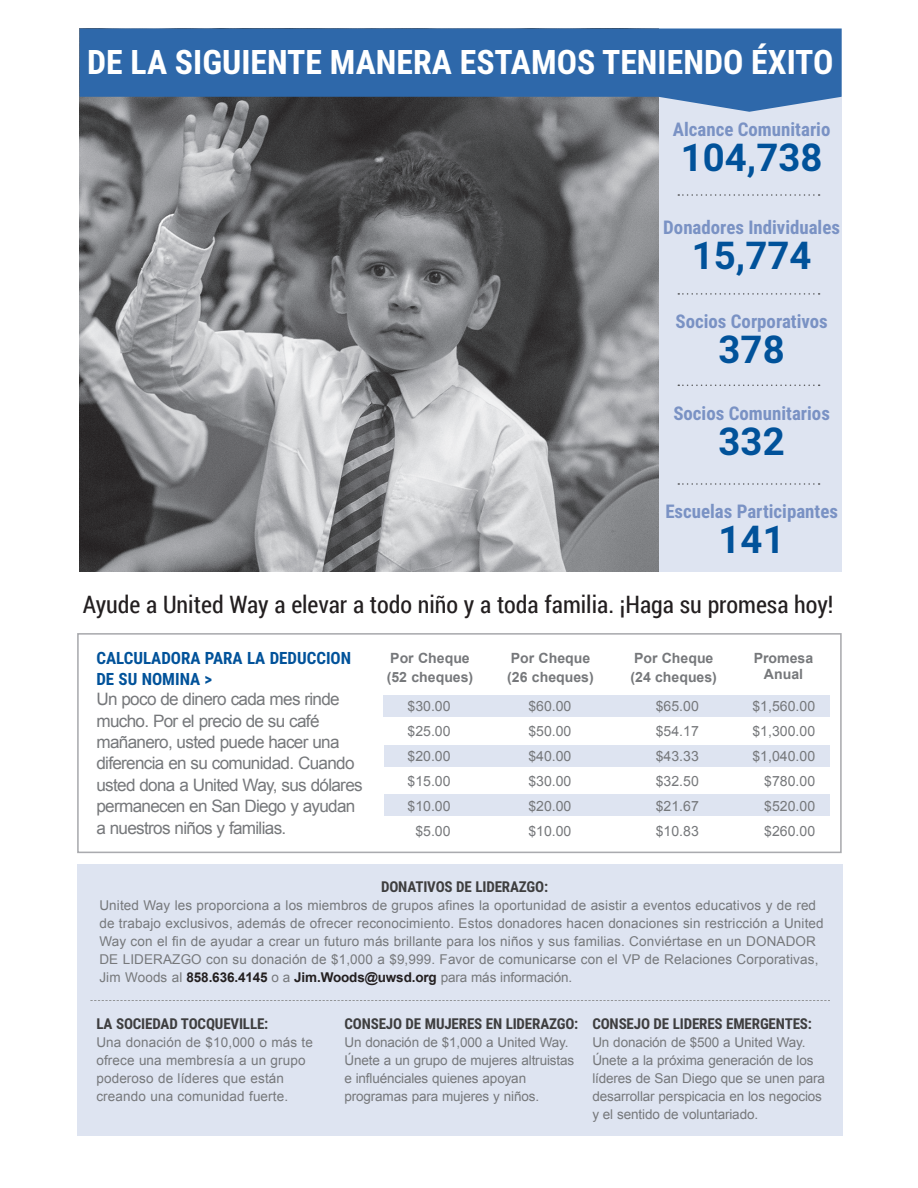
<style>
.page{position:relative;width:918px;height:1188px;background:#fff}
.page>*{position:absolute;margin:0;border:0;box-sizing:border-box;transform-origin:0 0}
.t1{font:700 38.4px "Roboto";color:#01529a}
.t2{font:700 33.75px "Roboto Condensed";color:#fff}
.t3{font:24px "Roboto Condensed";color:#231f20}
.t4{font:700 18.9px "Roboto Condensed";color:#7a92c4}
.t5{font:17.1px/21.5px "Arial";letter-spacing:-.04em;color:#76787b}
.t6{font:700 16.95px/20.2px "Roboto Condensed";color:#01529a}
.t7{font:700 15px "Roboto Condensed";letter-spacing:-.01em;color:#3e3e3f}
.t8{font:14.1px/25px "Arial";color:#76787b;text-align:justify}
.t9{font:700 14.1px/18.8px "Arial";color:#76787b}
.t10{font:13.5px/18px "Arial";letter-spacing:.01em;color:#76787b}
.t11{font:13.5px/18px "Arial";letter-spacing:-.01em;color:#76787b}
.s1{font-weight:700;color:#231f20}
</style>
<div class="page">
<div style="left:77px;top:864px;width:766px;height:272px;background:#dee4f1"></div>
<div style="left:385px;top:794px;width:445px;height:22px;background:#dee4f1"></div>
<div style="left:385px;top:745px;width:445px;height:22px;background:#dee4f1"></div>
<div style="left:384px;top:695px;width:446px;height:22px;background:#dee4f1"></div>
<div style="left:77px;top:633px;width:765px;height:220px;border:2px solid #aaabaf"></div>
<svg style="left:90px;top:1000px;width:740px;height:1px"></svg>
<div style="left:653px;top:97px;width:189px;height:474px;background:#dee4f1"></div>
<img style="left:80px;top:112px;width:578px;height:459px">
<svg style="left:80px;top:28px;width:762px;height:84px;background:#3768a0"></svg>
<svg style="left:678px;top:483px;width:142px;height:2px"></svg>
<svg style="left:678px;top:385px;width:142px;height:1px"></svg>
<svg style="left:678px;top:293px;width:142px;height:2px"></svg>
<svg style="left:678px;top:194px;width:142px;height:2px"></svg>
<h2 class="t2" style="left:87px;top:38px;width:748px">DE LA SIGUIENTE MANERA ESTAMOS TENIENDO ÉXITO</h2>
<h3 class="t4" style="left:673px;top:116px;width:159px">Alcance Comunitario</h3>
<h1 class="t1" style="left:681px;top:130px;width:143px">104,738</h1>
<h3 class="t4" style="left:663px;top:214px;width:178px">Donadores Individuales</h3>
<h1 class="t1" style="left:692px;top:228px;width:121px">15,774</h1>
<h3 class="t4" style="left:676px;top:308px;width:154px">Socios Corporativos</h3>
<h1 class="t1" style="left:719px;top:323px;width:68px">378</h1>
<h3 class="t4" style="left:673px;top:400px;width:158px">Socios Comunitarios</h3>
<h1 class="t1" style="left:719px;top:414px;width:68px">332</h1>
<h3 class="t4" style="left:665px;top:498px;width:174px">Escuelas Participantes</h3>
<h1 class="t1" style="left:719px;top:513px;width:68px">141</h1>
<h3 class="t3" style="left:83px;top:588px;width:752px">Ayude a United Way a elevar a todo niño y a toda familia. ¡Haga su promesa hoy!</h3>
<p class="t6" style="left:96px;top:647px;width:256px">CALCULADORA PARA LA DEDUCCION<br>DE SU NOMINA &gt;</p>
<p class="t5" style="left:96px;top:688px;width:268px">Un poco de dinero cada mes rinde mucho. Por el precio de su café mañanero, usted puede hacer una diferencia en su comunidad. Cuando usted dona a United Way, sus dólares permanecen en San Diego y ayudan a nuestros niños y familias.</p>
<p class="t9" style="left:387px;top:649px;width:88px">Por Cheque (52 cheques)</p>
<p class="t9" style="left:507px;top:649px;width:88px">Por Cheque (26 cheques)</p>
<p class="t9" style="left:630px;top:649px;width:88px">Por Cheque (24 cheques)</p>
<p class="t8" style="left:408px;top:693px;width:45px;text-align:center">$30.00 $25.00 $20.00 $15.00 $10.00 $5.00</p>
<p class="t8" style="left:528px;top:693px;width:45px">$60.00 $50.00 $40.00 $30.00 $20.00 $10.00</p>
<p class="t8" style="left:656px;top:693px;width:45px">$65.00 $54.17 $43.33 $32.50 $21.67 $10.83</p>
<p class="t9" style="left:754px;top:650px;width:61px;line-height:15.8px;text-align:center">Promesa<br>Anual</p>
<p class="t8" style="left:752px;top:693px;width:64px;text-align:right">$1,560.00 $1,300.00 $1,040.00 $780.00 $520.00 $260.00</p>
<p class="t7" style="left:381px;top:876px;width:169px">DONATIVOS DE LIDERAZGO:</p>
<p class="t10" style="left:99px;top:896px;width:726px">United Way les proporciona a los miembros de grupos afines la oportunidad de asistir a eventos educativos y de red de trabajo exclusivos, además de ofrecer reconocimiento. Estos donadores hacen donaciones sin restricción a United Way con el fin de ayudar a crear un futuro más brillante para los niños y sus familias. Conviértase en un DONADOR DE LIDERAZGO con su donación de $1,000 a $9,999. Favor de comunicarse con el VP de Relaciones Corporativas, Jim Woods al <span class="s1">858.636.4145</span> o a <span class="s1">Jim.Woods@uwsd.org</span> para más información.</p>
<p class="t7" style="left:96px;top:1013px;width:173px">LA SOCIEDAD TOCQUEVILLE:</p>
<p class="t10" style="left:96px;top:1033px;width:218px">Una donación de $10,000 o más te ofrece una membresía a un grupo poderoso de líderes que están creando una comunidad fuerte.</p>
<p class="t7" style="left:344px;top:1013px;width:236px">CONSEJO DE MUJERES EN LIDERAZGO:</p>
<p class="t11" style="left:344px;top:1033px;width:231px">Un donación de $1,000 a United Way.<br>Únete a un grupo de mujeres altruistas e influénciales quienes apoyan programas para mujeres y niños.</p>
<p class="t7" style="left:592px;top:1013px;width:221px">CONSEJO DE LIDERES EMERGENTES:</p>
<p class="t11" style="left:592px;top:1033px;width:234px">Un donación de $500 a United Way.<br>Únete a la próxima generación de los líderes de San Diego que se unen para desarrollar perspicacia en los negocios y el sentido de voluntariado.</p>
</div>
